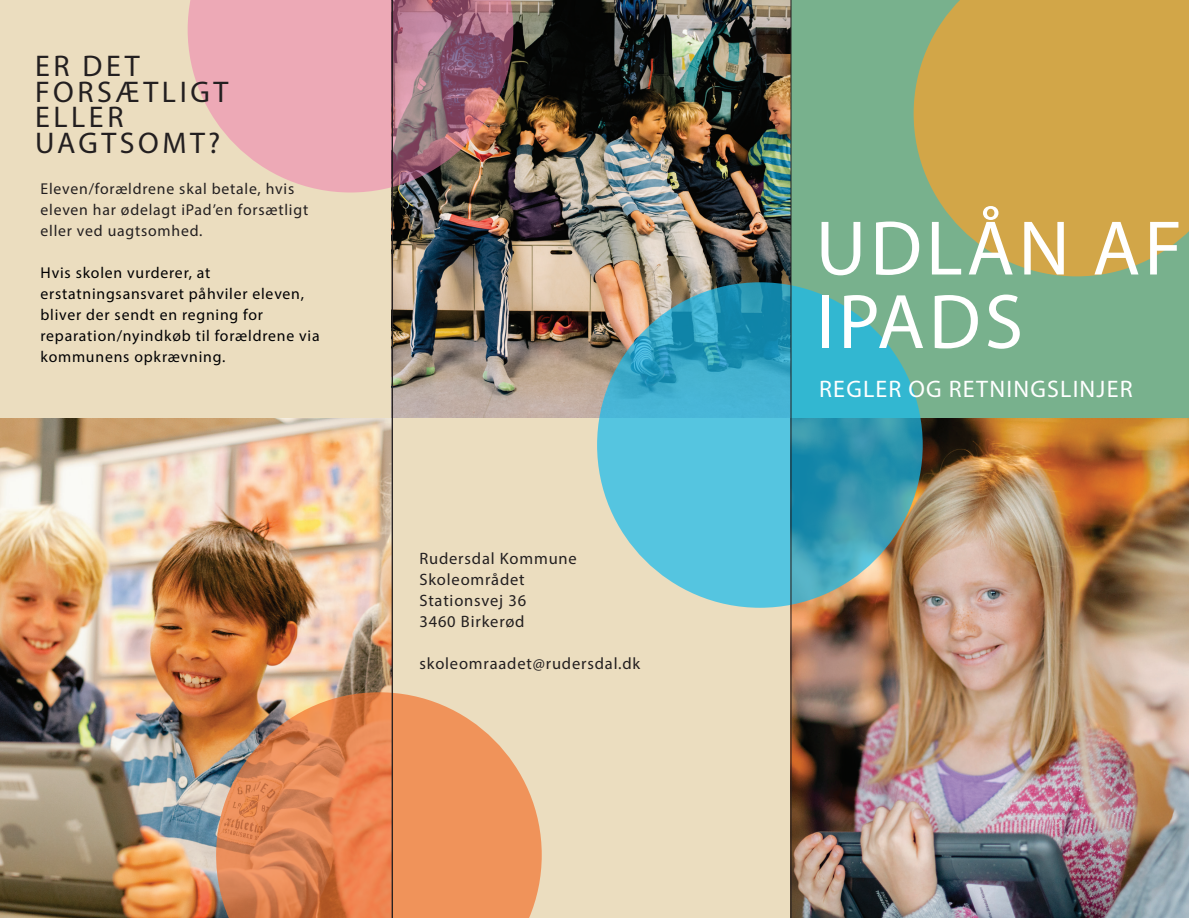
<style>
.page{position:relative;width:1189px;height:918px;background:#fff}
.page>*{position:absolute;margin:0;border:0;box-sizing:border-box;transform-origin:0 0}
.t1{font:78px/73.5px "Myriad Pro";letter-spacing:.05em;color:#fff}
.t2{font:30px/25.5px "Myriad Pro";letter-spacing:.12em;color:#231f20}
.t3{font:24px "Myriad Pro";letter-spacing:.05em;color:#fff}
.t4{font:16.5px/21px "Myriad Pro";letter-spacing:.05em;color:#231f20}
.t5{font:15.75px/21px "Myriad Pro";letter-spacing:.05em;color:#000002}
.t6{font:15.75px/21px "Myriad Pro";letter-spacing:.05em;color:#231f20}
</style>
<div class="page">
<div style="left:0;top:0;width:392px;height:418px;background:#ebddbf"></div>
<div style="left:392px;top:418px;width:398px;height:500px;background:#ebddbf"></div>
<div style="left:790px;top:0;width:398px;height:918px;background:#78b18d"></div>
<img style="left:791px;top:418px;width:397px;height:500px">
<img style="left:393px;top:0;width:397px;height:418px">
<img style="left:0;top:418px;width:392px;height:500px">
<svg style="left:597px;top:282px;width:325px;height:326px;background:#3eafcb"></svg>
<svg style="left:913px;top:0;width:275px;height:276px;background:#c7a750"></svg>
<svg style="left:216px;top:692px;width:325px;height:226px;background:#e08e5e"></svg>
<svg style="left:188px;top:0;width:325px;height:193px;background:#cc959c"></svg>
<hr style="left:392px;top:0;width:1px;height:918px;background:#231f20">
<hr style="left:790px;top:0;width:1px;height:918px;background:#231f20">
<h2 class="t2" style="left:35px;top:53px;width:195px">Er de t forsætligt eller uagtsomt?</h2>
<p class="t6" style="left:40px;top:178px;width:269px">Eleven/forældrene skal betale, hvis eleven har ødelagt iPad’en forsætligt eller ved uagtsomhed.</p>
<p class="t5" style="left:40px;top:262px;width:281px">Hvis skolen vurderer, at erstatningsansvaret påhviler eleven, bliver der sendt en regning for reparation/nyindkøb til forældrene via kommunens opkrævning.</p>
<p class="t4" style="left:419px;top:548px;width:159px">Rudersdal Kommune<br>Skoleområdet<br>Stationsvej 36<br>3460 Birkerød</p>
<p class="t4" style="left:419px;top:653px;width:222px">skoleomraadet@rudersdal.dk</p>
<h1 class="t1" style="left:815px;top:210px;width:368px">udlån af iPads</h1>
<h3 class="t3" style="left:819px;top:375px;width:301px">regler og retningslinjer</h3>
</div>
